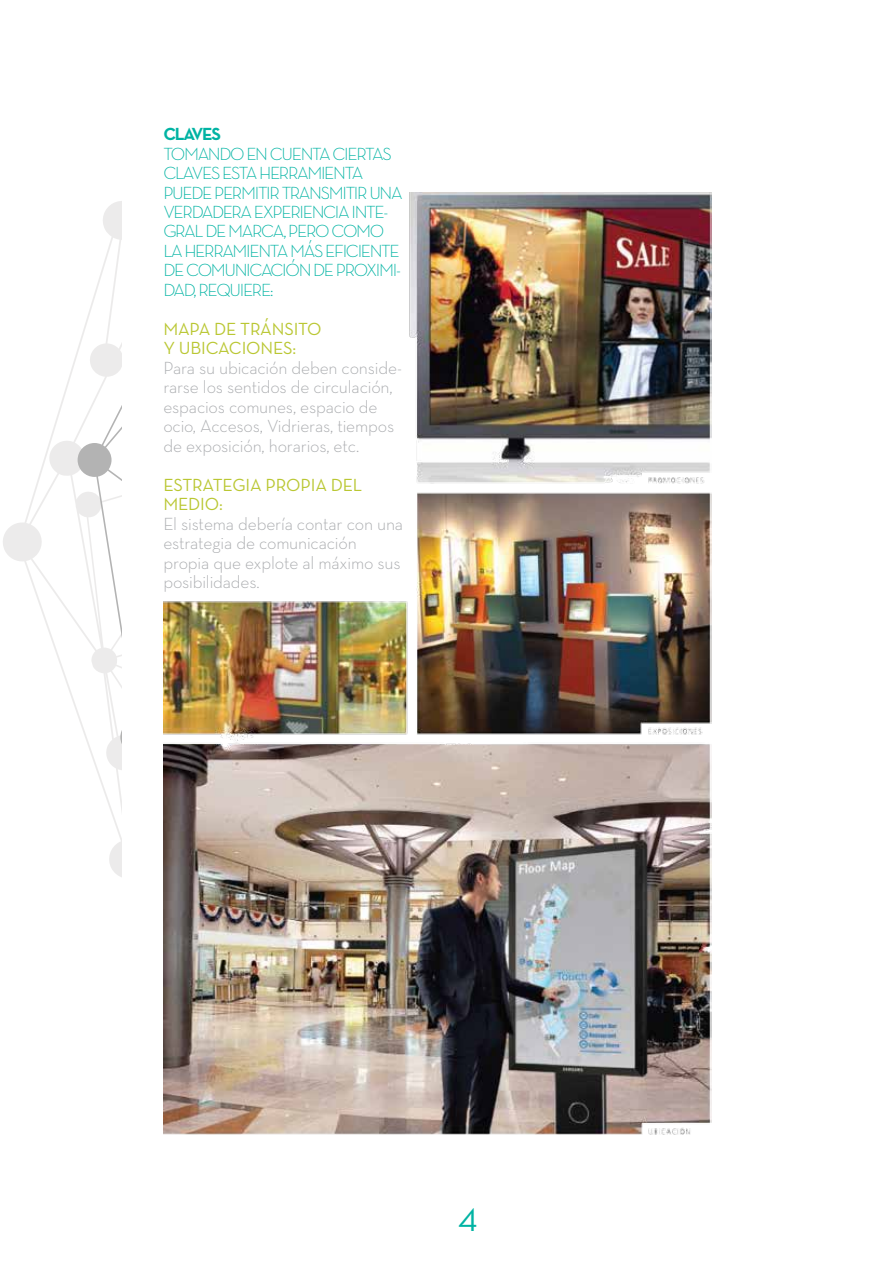
<style>
.page{position:relative;width:893px;height:1263px;background:#fff}
.page>*{position:absolute;margin:0;border:0;box-sizing:border-box;transform-origin:0 0}
.t1{font:33px "Neutra Text Book Alt";color:#00b3a3}
.t2{font:300 17.85px/19.5px "Neutra Text";letter-spacing:-.01em;color:#a7a9ac}
.t3{font:17.85px/19.5px "Neutra Text Light SC";letter-spacing:-.075em;color:#00b3a3}
.t4{font:17.85px/19.5px "Neutra Text Book SC";letter-spacing:-.01em;color:#bac733}
.t5{font:700 17.85px "Neutra Text";letter-spacing:-.075em;color:#00b3a3}
</style>
<div class="page">
<img style="left:163px;top:192px;width:549px;height:943px">
<svg style="left:3px;top:349px;width:75px;height:367px"></svg>
<svg style="left:78px;top:201px;width:43px;height:676px"></svg>
<p class="t5" style="left:163px;top:123px;width:59px">CLAVES</p>
<p class="t3" style="left:163px;top:143px;width:241px">TOMANDO EN CUENTA CIERTAS<br>CLAVES ESTA HERRAMIENTA<br>PUEDE PERMITIR TRANSMITIR UNA<br>VERDADERA EXPERIENCIA INTE-<br>GRAL DE MARCA, PERO COMO<br>LA HERRAMIENTA MÁS EFICIENTE<br>DE COMUNICACIÓN DE PROXIMI-<br>DAD, REQUIERE:</p>
<p class="t4" style="left:163px;top:319px;width:160px">MAPA DE TRÁNSITO<br>Y UBICACIONES:</p>
<p class="t2" style="left:163px;top:358px;width:240px">Para su ubicación deben conside&shy;rarse los sentidos de circulación, espacios comunes, espacio de ocio, Accesos, Vidrieras, tiempos de exposición, horarios, etc.</p>
<p class="t4" style="left:163px;top:475px;width:200px">ESTRATEGIA PROPIA DEL<br>MEDIO:</p>
<p class="t2" style="left:163px;top:513px;width:241px">El sistema debería contar con una estrategia de comunicación propia que explote al máximo sus posibilidades.</p>
<h1 class="t1" style="left:458px;top:1200px;width:21px">4</h1>
</div>
